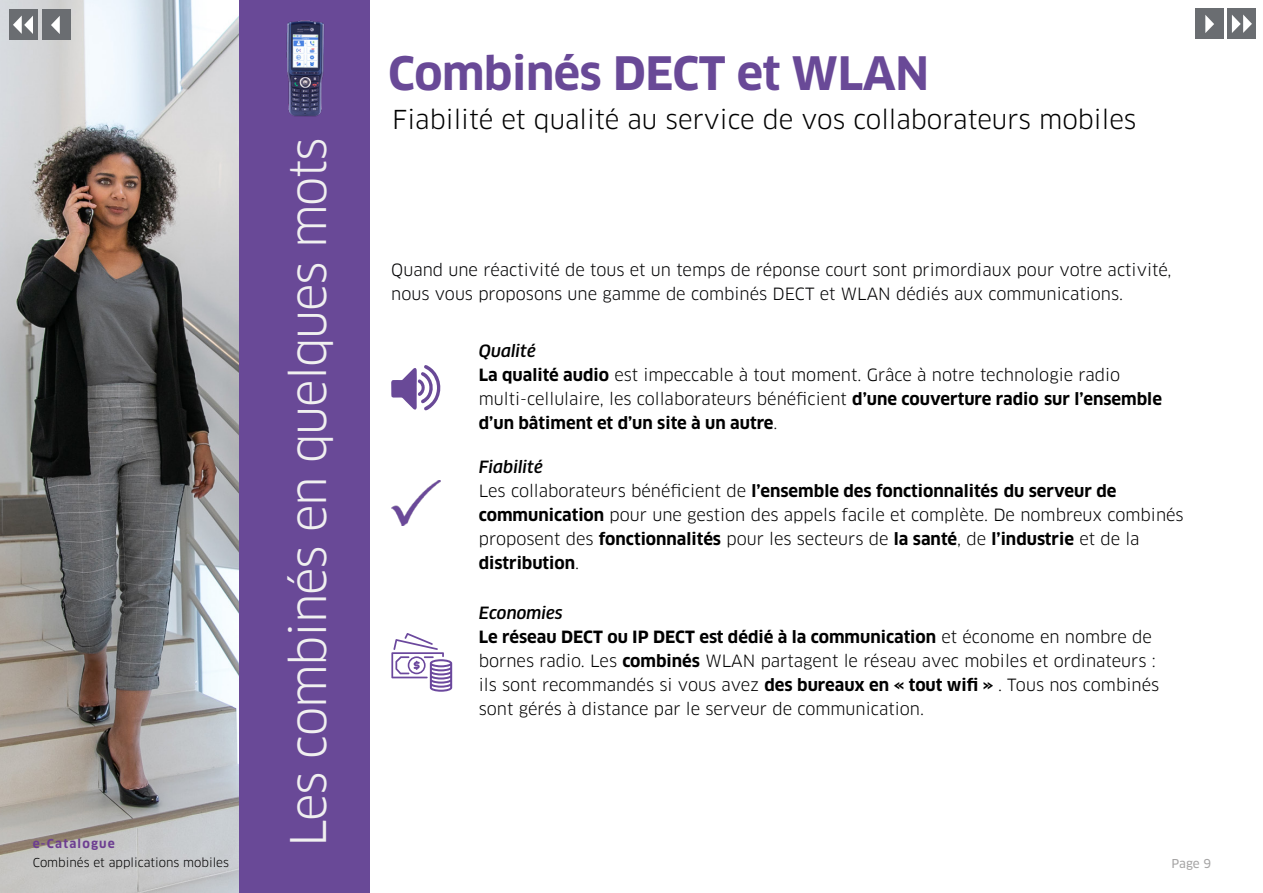
<style>
.page{position:relative;width:1263px;height:893px;background:#fff}
.page>*{position:absolute;margin:0;border:0;box-sizing:border-box;transform-origin:0 0}
.t1{font:48px "Clan OT";letter-spacing:-.025em;color:#f0f0f0}
.t2{font:700 45px "Clan OT";letter-spacing:-.01em;color:#694997}
.t3{font:25.5px "Clan OT";color:#000}
.t4{font:16.5px/24px "Clan OT";color:#000}
.t5{font:16.5px/24px "Clan OT";color:#020203}
.t6{font:12px "Clan OT";color:#000}
.t7{font:700 12px "Clan OT";letter-spacing:.1em;color:#6d3e91}
.t8{font:12px "Clan OT News";color:#a6a5a5}
.s1{font-weight:500;font-style:italic}
.s2{font-weight:700}
</style>
<div class="page">
<div style="left:239px;top:0;width:131px;height:893px;background:#694997"></div>
<img style="left:0;top:0;width:239px;height:893px">
<img style="left:391px;top:480px;width:49px;height:46px">
<img style="left:286px;top:20px;width:38px;height:97px">
<svg style="left:391px;top:633px;width:61px;height:58px"></svg>
<svg style="left:391px;top:365px;width:50px;height:46px"></svg>
<div style="left:9px;top:9px;width:29px;height:31px;background:#6a6d71"></div>
<svg style="left:13px;top:16px;width:20px;height:18px"></svg>
<div style="left:1227px;top:9px;width:28px;height:30px;background:#6a6d71"></div>
<svg style="left:1232px;top:15px;width:20px;height:18px"></svg>
<div style="left:42px;top:9px;width:28px;height:31px;background:#6a6d71"></div>
<svg style="left:51px;top:16px;width:9px;height:18px"></svg>
<div style="left:1195px;top:9px;width:28px;height:30px;background:#6a6d71"></div>
<svg style="left:1205px;top:15px;width:9px;height:18px"></svg>
<p class="t7" style="left:33px;top:836px;width:84px">e-Catalogue</p>
<p class="t6" style="left:33px;top:856px;width:198px">Combinés et applications mobiles</p>
<h1 class="t1" style="left:280px;top:847px;width:712px;rotate:-90deg">Les combinés en quelques mots</h1>
<h2 class="t2" style="left:388px;top:47px;width:542px">Combinés DECT et WLAN</h2>
<h3 class="t3" style="left:392px;top:105px;width:746px">Fiabilité et qualité au service de vos collaborateurs mobiles</h3>
<p class="t5" style="left:391px;top:258px;width:782px">Quand une réactivité de tous et un temps de réponse court sont primordiaux pour votre activité, nous vous proposons une gamme de combinés DECT et WLAN dédiés aux communications.</p>
<p class="t4" style="left:479px;top:339px;width:685px"><span class="s1">Qualité<br></span><span class="s2">La qualité audio</span> est impeccable à tout moment. Grâce à notre technologie radio multi-cellulaire, les collaborateurs bénéficient <span class="s2">d’une couverture radio sur l’ensemble d’un bâtiment et d’un site à un autre</span>.</p>
<p class="t4" style="left:479px;top:455px;width:706px"><span class="s1">Fiabilité<br></span>Les collaborateurs bénéficient de <span class="s2">l’ensemble des fonctionnalités du serveur de communication</span> pour une gestion des appels facile et complète. De nombreux combinés proposent des <span class="s2">fonctionnalités</span> pour les secteurs de <span class="s2">la santé</span>, de <span class="s2">l’industrie</span> et de la <span class="s2">distribution</span>.</p>
<p class="t4" style="left:479px;top:601px;width:682px"><span class="s1">Economies<br></span><span class="s2">Le réseau DECT ou IP DECT est dédié à la communication</span> et économe en nombre de bornes radio. Les <span class="s2">combinés</span> WLAN partagent le réseau avec mobiles et ordinateurs : ils sont recommandés si vous avez <span class="s2">des bureaux en « tout wifi »</span> . Tous nos combinés sont gérés à distance par le serveur de communication.</p>
<p class="t8" style="left:1171px;top:857px;width:41px">Page 9</p>
</div>
